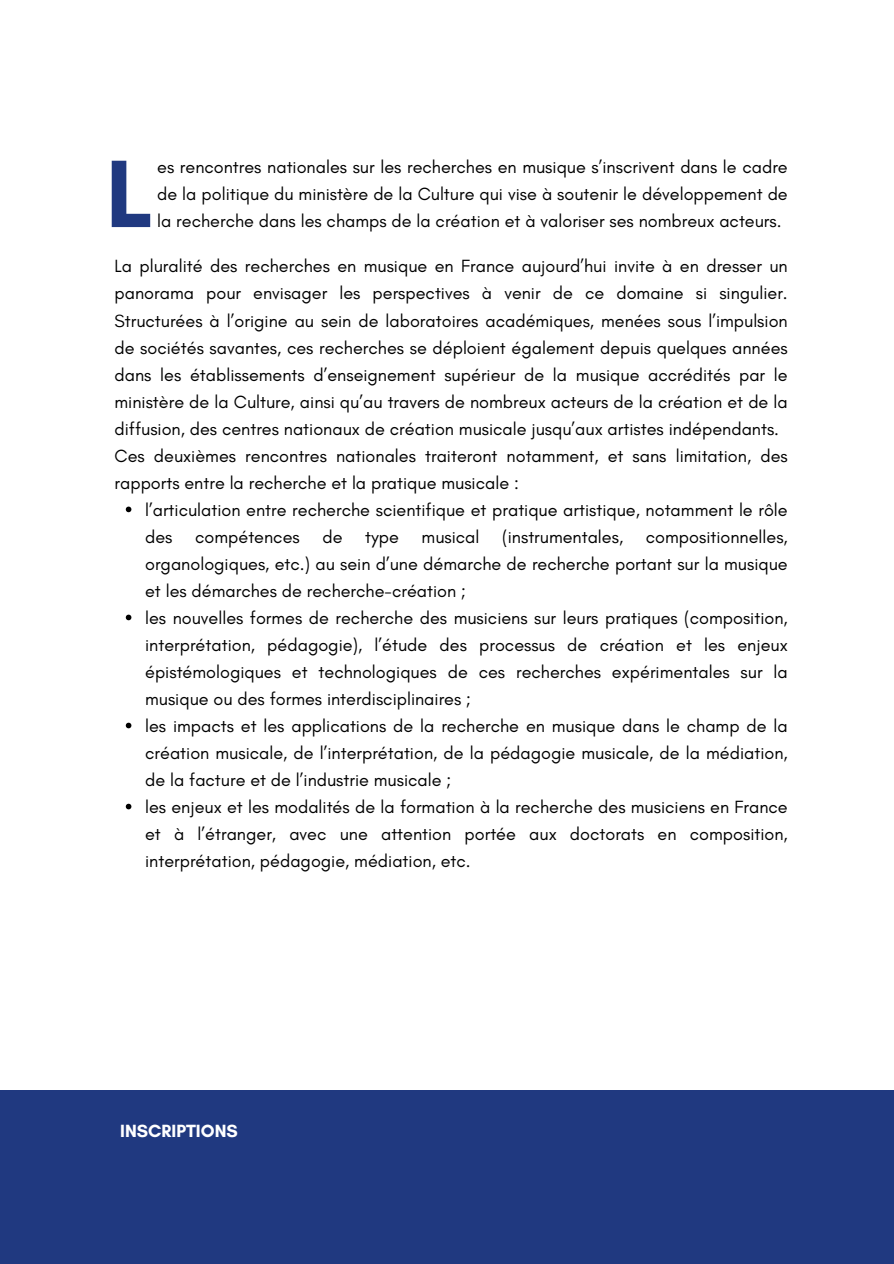
<style>
.page{position:relative;width:894px;height:1264px;background:#fff}
.page>*{position:absolute;margin:0;border:0;box-sizing:border-box;transform-origin:0 0}
.t1{font:700 97.5px "Glacial Indifference";color:#203980}
.t2{font:18px/27px "Glacial Indifference";color:#000;text-align:justify}
.t3{font:700 18px "Glacial Indifference";color:#fff}
</style>
<div class="page">
<svg style="left:126px;top:506px;width:5px;height:6px"></svg>
<svg style="left:126px;top:614px;width:5px;height:6px"></svg>
<svg style="left:126px;top:722px;width:5px;height:6px"></svg>
<svg style="left:126px;top:803px;width:5px;height:6px"></svg>
<div style="left:0;top:1090px;width:893px;height:173px;background:#203980"></div>
<p class="t1" style="left:106px;top:134px;width:49px">L</p>
<p class="t2" style="left:157px;top:153px;width:632px">es rencontres nationales sur les recherches en musique s’inscrivent dans le cadre de la politique du ministère de la Culture qui vise à soutenir le développement de la recherche dans les champs de la création et à valoriser ses nombreux acteurs.</p>
<p class="t2" style="left:114px;top:253px;width:674px">La pluralité des recherches en musique en France aujourd’hui invite à en dresser un panorama pour envisager les perspectives à venir de ce domaine si singulier.<br>Structurées à l’origine au sein de laboratoires académiques, menées sous l’impulsion de sociétés savantes, ces recherches se déploient également depuis quelques années dans les établissements d’enseignement supérieur de la musique accrédités par le ministère de la Culture, ainsi qu’au travers de nombreux acteurs de la création et de la diffusion, des centres nationaux de création musicale jusqu’aux artistes indépendants.</p>
<p class="t2" style="left:114px;top:442px;width:674px">Ces deuxièmes rencontres nationales traiteront notamment, et sans limitation, des rapports entre la recherche et la pratique musicale :</p>
<p class="t2" style="left:145px;top:496px;width:644px">l’articulation entre recherche scientifique et pratique artistique, notamment le rôle des</p>
<p class="t2" style="left:145px;top:523px;width:644px;text-indent:500px">compositionnelles, organologiques, etc.) au sein d’une démarche de recherche portant sur la musique et les démarches de recherche-création ;</p>
<p class="t2" style="left:145px;top:604px;width:644px">les nouvelles formes de recherche des musiciens sur leurs pratiques (composition, interprétation, pédagogie), l’étude des processus de création et les enjeux épistémologiques et technologiques de ces recherches expérimentales sur la musique ou des formes interdisciplinaires ;</p>
<p class="t2" style="left:145px;top:712px;width:644px">les impacts et les applications de la recherche en musique dans le champ de la création musicale, de l’interprétation, de la pédagogie musicale, de la médiation, de la facture et de l’industrie musicale ;</p>
<p class="t2" style="left:145px;top:793px;width:644px">les enjeux et les modalités de la formation à la recherche des musiciens en France et à l’étranger, avec une attention portée aux doctorats en composition, interprétation, pédagogie, médiation, etc.</p>
<p class="t2" style="left:195px;top:523px;width:106px">compétences</p>
<p class="t2" style="left:322px;top:523px;width:22px">de</p>
<p class="t2" style="left:365px;top:523px;width:35px">type</p>
<p class="t2" style="left:421px;top:523px;width:59px">musical</p>
<p class="t2" style="left:502px;top:523px;width:122px">(instrumentales,</p>
<h1 class="t3" style="left:120px;top:1119px;width:119px">INSCRIPTIONS</h1>
</div>
